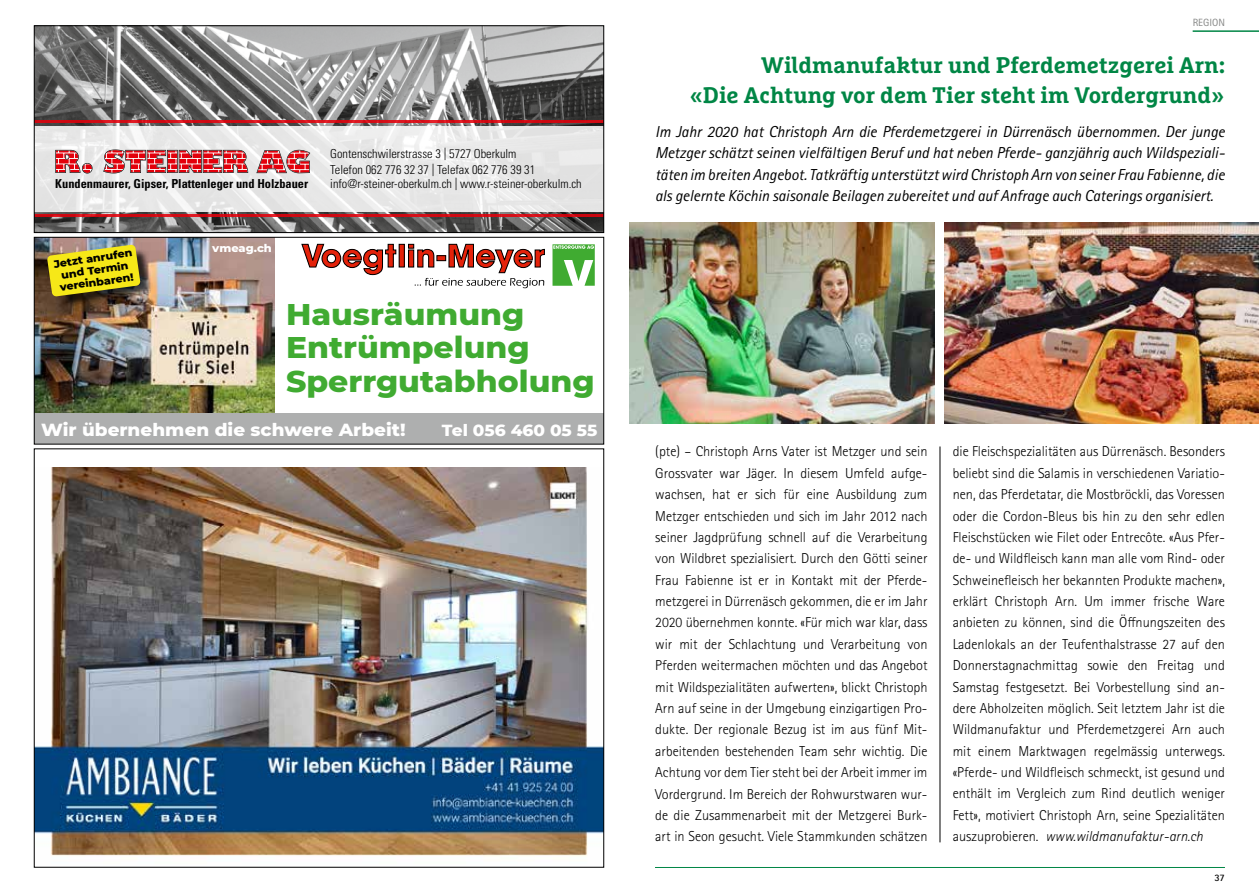
<style>
.page{position:relative;width:1259px;height:893px;background:#fff}
.page>*{position:absolute;margin:0;border:0;box-sizing:border-box;transform-origin:0 0}
.t1{font:800 30.45px/33.9px "Montserrat";color:#40ab31}
.t2{font:700 22.5px/30px "Marselis Slab Pro";color:#008645;text-align:right}
.t3{font:800 17.85px "Montserrat";color:#fff}
.t4{font:800 16.35px "Montserrat";color:#fff}
.t5{font:italic 15.9px/21.3px "Rotis Sans Serif Std";color:#000;text-align:justify}
.t6{font:300 14.4px/21.3px "Rotis Sans Serif Std";color:#000;text-align:justify}
.t7{font:300 condensed 12.3px/15.3px "Univers LT Std";color:#000}
.t8{font:700 condensed 12.3px "Univers LT Std";color:#000}
.t9{font:800 11.1px "Montserrat";color:#fff}
.t10{font:800 10.8px/12px "Montserrat";color:#000;text-align:center}
.t11{font:10.5px "Rotis Sans Serif Std";color:#868786}
.t12{font:700 9.9px "Rotis Sans Serif Std";color:#000}
.s1{font-style:italic}
</style>
<div class="page">
<img style="left:36px;top:28px;width:566px;height:203px">
<svg style="left:36px;top:126px;width:566px;height:86px;fill:#e7e7e7"></svg>
<hr style="left:34px;top:214px;width:570px;height:3px;background:#e3000b">
<hr style="left:34px;top:121px;width:570px;height:2px;background:#e3000b">
<svg style="left:55px;top:150px;width:193px;height:24px;background:#d06f73"></svg>
<svg style="left:256px;top:148px;width:54px;height:25px"></svg>
<div style="left:34px;top:26px;width:570px;height:207px;border:1px solid #000"></div>
<img style="left:36px;top:467px;width:566px;height:389px">
<hr style="left:1192px;top:30px;width:67px;height:2px;background:#008645">
<hr style="left:655px;top:867px;width:570px;height:1px;background:#008645">
<hr style="left:939px;top:446px;width:1px;height:396px;background:#000">
<img style="left:629px;top:223px;width:305px;height:201px">
<img style="left:944px;top:223px;width:315px;height:201px">
<img style="left:36px;top:239px;width:239px;height:174px">
<svg style="left:302px;top:244px;width:94px;height:31px"></svg>
<div style="left:399px;top:244px;width:5px;height:23px;background:#e4220a"></div>
<svg style="left:408px;top:244px;width:136px;height:44px"></svg>
<svg style="left:552px;top:244px;width:43px;height:42px"></svg>
<div style="left:34px;top:413px;width:570px;height:31px;background:#aeafaf"></div>
<img style="left:55px;top:246px;width:101px;height:63px">
<svg style="left:47px;top:245px;width:93px;height:52px;background:#d2c425"></svg>
<div style="left:34px;top:237px;width:570px;height:207px;border:1px solid #000"></div>
<p class="t7" style="left:330px;top:146px;width:206px">Gontenschwilerstrasse 3 | 5727 Oberkulm<br>Telefon 062 776 32 37 | Telefax 062 776 39 31</p>
<p class="t8" style="left:55px;top:176px;width:254px">Kundenmaurer, Gipser, Plattenleger und Holzbauer</p>
<p class="t7" style="left:330px;top:176px;width:253px">info@r-steiner-oberkulm.ch | www.r-steiner-oberkulm.ch</p>
<p class="t10" style="left:53px;top:257px;width:81px;rotate:-8deg">Jetzt anrufen und Termin vereinbaren!</p>
<p class="t9" style="left:212px;top:240px;width:61px">vmeag.ch</p>
<h1 class="t1" style="left:286px;top:295px;width:310px">Hausräumung<br>Entrümpelung<br>Sperrgutabholung</h1>
<p class="t3" style="left:41px;top:416px;width:366px">Wir übernehmen die schwere Arbeit!</p>
<p class="t4" style="left:442px;top:418px;width:157px">Tel 056 460 05 55</p>
<p class="t11" style="left:1192px;top:16px;width:34px">REGION</p>
<h2 class="t2" style="left:689px;top:50px;width:537px">Wildmanufaktur und Pferdemetzgerei Arn:<br>«Die Achtung vor dem Tier steht im Vordergrund»</h2>
<p class="t5" style="left:655px;top:121px;width:571px">Im Jahr 2020 hat Christoph Arn die Pferdemetzgerei in Dürrenäsch übernommen. Der junge Metzger schätzt seinen vielfältigen Beruf und hat neben Pferde- ganzjährig auch Wildspeziali&shy;täten im breiten Angebot. Tatkräftig unterstützt wird Christoph Arn von seiner Frau Fabienne, die als gelernte Köchin saisonale Beilagen zubereitet und auf Anfrage auch Caterings organisiert.</p>
<p class="t6" style="left:655px;top:441px;width:274px">(pte) – Christoph Arns Vater ist Metzger und sein Grossvater war Jäger. In diesem Umfeld aufge&shy;wachsen, hat er sich für eine Ausbildung zum Metzger entschieden und sich im Jahr 2012 nach seiner Jagdprüfung schnell auf die Verarbeitung von Wildbret spezialisiert. Durch den Götti seiner Frau Fabienne ist er in Kontakt mit der Pferde&shy;metzgerei in Dürrenäsch gekommen, die er im Jahr 2020 übernehmen konnte. «Für mich war klar, dass wir mit der Schlachtung und Verarbeitung von Pferden weitermachen möchten und das Angebot mit Wildspezialitäten aufwerten», blickt Christoph Arn auf seine in der Umgebung einzigartigen Pro&shy;dukte. Der regionale Bezug ist im aus fünf Mit&shy;arbeitenden bestehenden Team sehr wichtig. Die Achtung vor dem Tier steht bei der Arbeit immer im Vordergrund. Im Bereich der Rohwurstwaren wur&shy;de die Zusammenarbeit mit der Metzgerei Burk&shy;art in Seon gesucht. Viele Stammkunden schätzen</p>
<p class="t6" style="left:952px;top:441px;width:274px">die Fleischspezialitäten aus Dürrenäsch. Besonders beliebt sind die Salamis in verschiedenen Variatio&shy;nen, das Pferdetatar, die Mostbröckli, das Voressen oder die Cordon-Bleus bis hin zu den sehr edlen Fleischstücken wie Filet oder Entrecôte. «Aus Pfer&shy;de- und Wildfleisch kann man alle vom Rind- oder Schweinefleisch her bekannten Produkte machen», erklärt Christoph Arn. Um immer frische Ware anbieten zu können, sind die Öffnungszeiten des Ladenlokals an der Teufenthalstrasse 27 auf den Donnerstagnachmittag sowie den Freitag und Samstag festgesetzt. Bei Vorbestellung sind an&shy;dere Abholzeiten möglich. Seit letztem Jahr ist die Wildmanufaktur und Pferdemetzgerei Arn auch mit einem Marktwagen regelmässig unterwegs. «Pferde- und Wildfleisch schmeckt, ist gesund und enthält im Vergleich zum Rind deutlich weniger Fett», motiviert Christoph Arn, seine Spezialitäten auszuprobieren. <span class="s1">www.wildmanufaktur-arn.ch</span></p>
<p class="t12" style="left:1214px;top:871px;width:12px">37</p>
</div>
